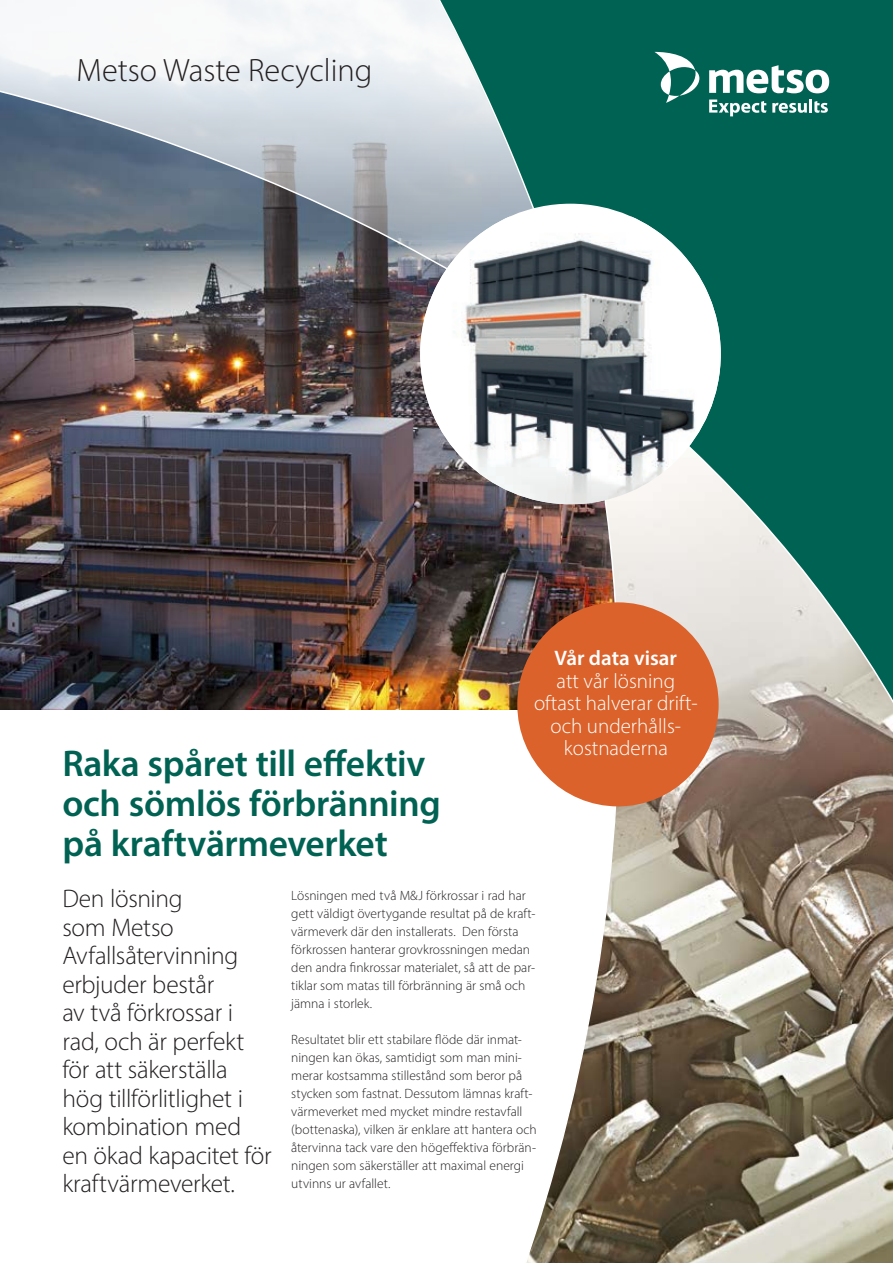
<style>
.page{position:relative;width:893px;height:1263px;background:#fff}
.page>*{position:absolute;margin:0;border:0;box-sizing:border-box;transform-origin:0 0}
.t1{font:600 37.35px/39.9px "Myriad Pro";letter-spacing:-.01em;color:#006253}
.t2{font:300 32.4px "Myriad Pro";color:#231f20}
.t3{font:300 25.5px/28.5px "Myriad Pro";letter-spacing:-.015em;color:#231f20}
.t4{font:300 21px/22.5px "Myriad Pro";color:#fff;text-align:center}
.t5{font:600 21px "Myriad Pro";color:#fff}
.t6{font:300 13.5px/18px "Myriad Pro";color:#231f20}
</style>
<div class="page">
<div style="left:586px;top:0;width:307px;height:354px;background:#006253"></div>
<svg style="left:0;top:0;width:586px;height:354px"></svg>
<img style="left:0;top:354px;width:893px;height:909px">
<svg style="left:709px;top:65px;width:120px;height:28px"></svg>
<svg style="left:654px;top:52px;width:45px;height:51px"></svg>
<svg style="left:709px;top:100px;width:57px;height:16px"></svg>
<svg style="left:772px;top:100px;width:56px;height:13px"></svg>
<img style="left:420px;top:217px;width:301px;height:287px">
<div style="left:517px;top:602px;width:202px;height:204px;background:#db632b;border-radius:50%"></div>
<h2 class="t2" style="left:77px;top:51px;width:298px">Metso Waste Recycling</h2>
<h3 class="t5" style="left:555px;top:645px;width:124px">Vår data visar</h3>
<h3 class="t4" style="left:534px;top:669px;width:165px">att vår lösning oftast halverar drift&shy;och underhålls&shy;kostnaderna</h3>
<h1 class="t1" style="left:62px;top:742px;width:380px">Raka spåret till effektiv och sömlös förbränning på kraftvärmeverket</h1>
<h3 class="t3" style="left:62px;top:884px;width:211px">Den lösning<br>som Metso<br>Avfallsåtervinning erbjuder består<br>av två förkrossar i rad, och är perfekt för att säkerställa hög tillförlitlighet i kombination med en ökad kapacitet för kraftvärmeverket.</h3>
<p class="t6" style="left:291px;top:886px;width:246px">Lösningen med två M&amp;J förkrossar i rad har gett väldigt övertygande resultat på de kraft&shy;värmeverk där den installerats. Den första förkrossen hanterar grovkrossningen medan den andra finkrossar materialet, så att de par&shy;tiklar som matas till förbränning är små och jämna i storlek.</p>
<p class="t6" style="left:291px;top:1030px;width:247px">Resultatet blir ett stabilare flöde där inmat&shy;ningen kan ökas, samtidigt som man mini&shy;merar kostsamma stillestånd som beror på stycken som fastnat. Dessutom lämnas kraft&shy;värmeverket med mycket mindre restavfall (bottenaska), vilken är enklare att hantera och återvinna tack vare den högeffektiva förbrän&shy;ningen som säkerställer att maximal energi utvinns ur avfallet.</p>
</div>
